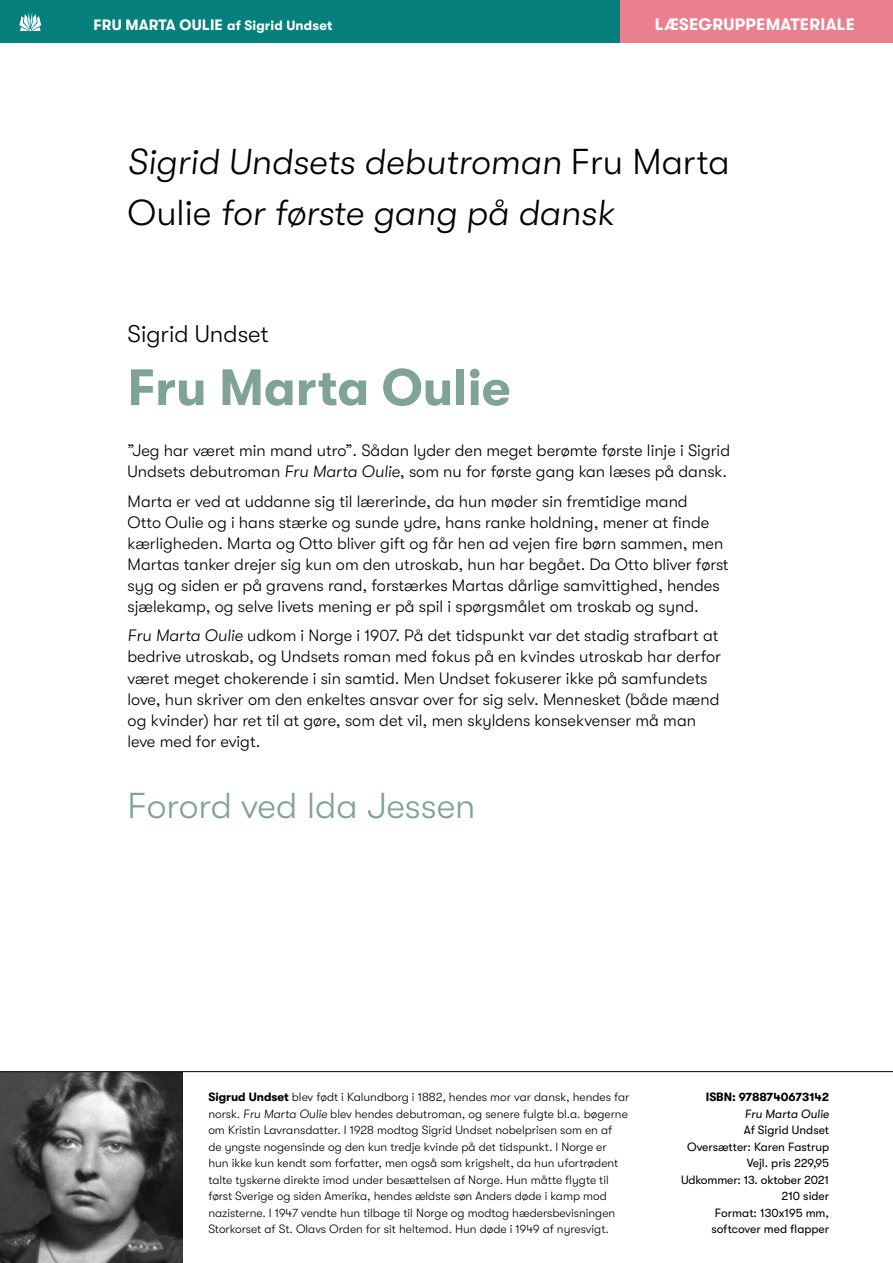
<style>
.page{position:relative;width:893px;height:1263px;background:#fff}
.page>*{position:absolute;margin:0;border:0;box-sizing:border-box;transform-origin:0 0}
.t1{font:700 51px "GT Walsheim";color:#7fa397}
.t2{font:italic 300 36px/51px "GT Walsheim";color:#000}
.t3{font:300 36px "GT Walsheim";color:#7fa397}
.t4{font:300 24px "GT Walsheim";color:#000}
.t5{font:300 16.5px/21px "GT Walsheim";color:#000}
.t6{font:700 16.5px "GT Walsheim";letter-spacing:.02em;color:#fff}
.t7{font:700 13.5px "GT Walsheim";letter-spacing:.01em;color:#fff}
.t8{font:300 12px/16.5px "GT Walsheim";color:#000}
.t9{font:12px/16.5px "GT Walsheim";color:#000;text-align:right}
.t10{font:700 12px "GT Walsheim";color:#000}
.t11{font:italic 12px "GT Walsheim";color:#000}
.s1{font-size:15px}
.s2{font-style:normal}
.s3{font-style:italic}
.s4{font-weight:700}
</style>
<div class="page">
<div style="left:0;top:0;width:689px;height:43px;background:#05807d"></div>
<div style="left:621px;top:0;width:272px;height:43px;background:#ea808e"></div>
<svg style="left:19px;top:12px;width:22px;height:19px"></svg>
<img style="left:0;top:1072px;width:183px;height:191px">
<hr style="left:0;top:1071px;width:893px;height:1px;background:#000">
<p class="t7" style="left:94px;top:18px;width:240px"><span class="s1">FRU MARTA OULIE</span> af Sigrid Undset</p>
<p class="t6" style="left:655px;top:15px;width:202px">LÆSEGRUPPEMATERIALE</p>
<h2 class="t2" style="left:128px;top:136px;width:604px">Sigrid Undsets debutroman <span class="s2">Fru Marta<br>Oulie</span> for første gang på dansk</h2>
<h3 class="t4" style="left:128px;top:320px;width:143px">Sigrid Undset</h3>
<h1 class="t1" style="left:128px;top:359px;width:384px">Fru Marta Oulie</h1>
<p class="t5" style="left:128px;top:440px;width:604px">”Jeg har været min mand utro”. Sådan lyder den meget berømte første linje i Sigrid<br>Undsets debutroman <span class="s3">Fru Marta Oulie</span>, som nu for første gang kan læses på dansk.</p>
<p class="t5" style="left:128px;top:491px;width:603px">Marta er ved at uddanne sig til lærerinde, da hun møder sin fremtidige mand<br>Otto Oulie og i hans stærke og sunde ydre, hans ranke holdning, mener at finde kærligheden. Marta og Otto bliver gift og får hen ad vejen fire børn sammen, men Martas tanker drejer sig kun om den utroskab, hun har begået. Da Otto bliver først syg og siden er på gravens rand, forstærkes Martas dårlige samvittighed, hendes sjælekamp, og selve livets mening er på spil i spørgsmålet om troskab og synd.</p>
<p class="t5" style="left:128px;top:625px;width:595px"><span class="s3">Fru Marta Oulie</span> udkom i Norge i 1907. På det tidspunkt var det stadig strafbart at bedrive utroskab, og Undsets roman med fokus på en kvindes utroskab har derfor været meget chokerende i sin samtid. Men Undset fokuserer ikke på samfundets love, hun skriver om den enkeltes ansvar over for sig selv. Mennesket (både mænd og kvinder) har ret til at gøre, som det vil, men skyldens konsekvenser må man leve med for evigt.</p>
<h2 class="t3" style="left:128px;top:785px;width:349px">Forord ved Ida Jessen</h2>
<p class="t8" style="left:208px;top:1089px;width:423px"><span class="s4">Sigrud Undset</span> blev født i Kalundborg i 1882, hendes mor var dansk, hendes far norsk. <span class="s3">Fru Marta Oulie</span> blev hendes debutroman, og senere fulgte bl.a. bøgerne om Kristin Lavransdatter. I 1928 modtog Sigrid Undset nobelprisen som en af<br>de yngste nogensinde og den kun tredje kvinde på det tidspunkt. I Norge er hun ikke kun kendt som forfatter, men også som krigshelt, da hun ufortrødent talte tyskerne direkte imod under besættelsen af Norge. Hun måtte flygte til først Sverige og siden Amerika, hendes ældste søn Anders døde i kamp mod nazisterne. I 1947 vendte hun tilbage til Norge og modtog hædersbevisningen Storkorset af St. Olavs Orden for sit heltemod. Hun døde i 1949 af nyresvigt.</p>
<p class="t10" style="left:706px;top:1090px;width:125px">ISBN: 9788740673142</p>
<p class="t11" style="left:745px;top:1107px;width:86px">Fru Marta Oulie</p>
<p class="t9" style="left:681px;top:1122px;width:150px">Af Sigrid Undset<br>Oversætter: Karen Fastrup<br>Vejl. pris 229,95<br>Udkommer: 13. oktober 2021<br>210 sider<br>Format: 130x195 mm, softcover med flapper</p>
</div>
